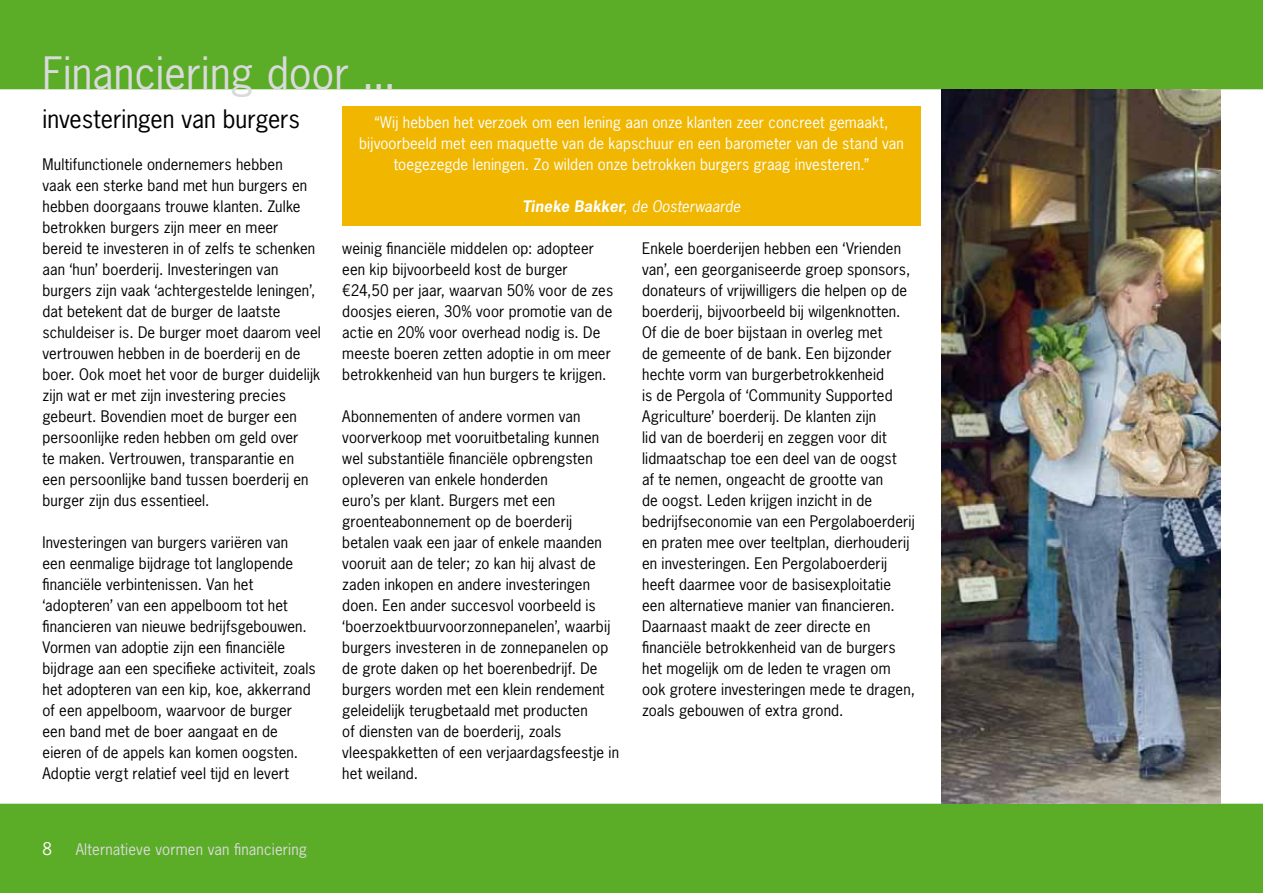
<style>
.page{position:relative;width:1263px;height:893px;background:#fff}
.page>*{position:absolute;margin:0;border:0;box-sizing:border-box;transform-origin:0 0}
.t1{font:42px "News Gothic Std";letter-spacing:.005em;color:#d9dadb}
.t2{font:24px "News Gothic Std";letter-spacing:-.005em;color:#000}
.t3{font:16.5px "News Gothic Std";color:#fff}
.t4{font:15px/21px "News Gothic Std";letter-spacing:.01em;color:#000}
.t5{font:15px/21px "News Gothic Std";letter-spacing:.01em;color:#fff;text-align:center}
.t6{font:15px "News Gothic Std";letter-spacing:.01em;color:#d9dadb}
.t7{font:italic 15px "News Gothic Std";letter-spacing:.005em;color:#fff}
.s1{font-weight:700}
</style>
<div class="page">
<div style="left:0;top:0;width:1263px;height:89px;background:#5bac26"></div>
<div style="left:0;top:804px;width:1263px;height:89px;background:#5bac26"></div>
<div style="left:342px;top:106px;width:579px;height:119px;background:#f0b600"></div>
<img style="left:942px;top:89px;width:278px;height:715px">
<h1 class="t1" style="left:43px;top:46px;width:355px">Financiering door ...</h1>
<h2 class="t2" style="left:43px;top:103px;width:259px">investeringen van burgers</h2>
<p class="t4" style="left:43px;top:153px;width:280px">Multifunctionele ondernemers hebben<br>vaak een sterke band met hun burgers en hebben doorgaans trouwe klanten. Zulke betrokken burgers zijn meer en meer bereid te investeren in of zelfs te schenken aan ‘hun’ boerderij. Investeringen van burgers zijn vaak ‘achtergestelde leningen’, dat betekent dat de burger de laatste schuldeiser is. De burger moet daarom veel vertrouwen hebben in de boerderij en de boer. Ook moet het voor de burger duidelijk zijn wat er met zijn investering precies gebeurt. Bovendien moet de burger een persoonlijke reden hebben om geld over<br>te maken. Vertrouwen, transparantie en<br>een persoonlijke band tussen boerderij en burger zijn dus essentieel.</p>
<p class="t4" style="left:43px;top:531px;width:275px">Investeringen van burgers variëren van<br>een eenmalige bijdrage tot langlopende financiële verbintenissen. Van het ‘adopteren’ van een appelboom tot het financieren van nieuwe bedrijfsgebouwen.<br>Vormen van adoptie zijn een financiële bijdrage aan een specifieke activiteit, zoals het adopteren van een kip, koe, akkerrand of een appelboom, waarvoor de burger een band met de boer aangaat en de eieren of de appels kan komen oogsten.<br>Adoptie vergt relatief veel tijd en levert</p>
<p class="t5" style="left:359px;top:111px;width:546px">“Wij hebben het verzoek om een lening aan onze klanten zeer concreet gemaakt, bijvoorbeeld met een maquette van de kapschuur en een barometer van de stand van toegezegde leningen. Zo wilden onze betrokken burgers graag investeren.”</p>
<p class="t7" style="left:522px;top:196px;width:220px"><span class="s1">Tineke Bakker</span>, de Oosterwaarde</p>
<p class="t4" style="left:342px;top:237px;width:272px">weinig financiële middelen op: adopteer een kip bijvoorbeeld kost de burger €24,50 per jaar, waarvan 50% voor de zes doosjes eieren, 30% voor promotie van de actie en 20% voor overhead nodig is. De meeste boeren zetten adoptie in om meer betrokkenheid van hun burgers te krijgen.</p>
<p class="t4" style="left:342px;top:405px;width:278px">Abonnementen of andere vormen van voorverkoop met vooruitbetaling kunnen wel substantiële financiële opbrengsten opleveren van enkele honderden<br>euro’s per klant. Burgers met een groenteabonnement op de boerderij betalen vaak een jaar of enkele maanden vooruit aan de teler; zo kan hij alvast de zaden inkopen en andere investeringen doen. Een ander succesvol voorbeeld is ‘boerzoektbuurvoorzonnepanelen’, waarbij burgers investeren in de zonnepanelen op de grote daken op het boerenbedrijf. De burgers worden met een klein rendement geleidelijk terugbetaald met producten<br>of diensten van de boerderij, zoals vleespakketten of een verjaardagsfeestje in het weiland.</p>
<p class="t4" style="left:642px;top:237px;width:274px">Enkele boerderijen hebben een ‘Vrienden van’, een georganiseerde groep sponsors, donateurs of vrijwilligers die helpen op de boerderij, bijvoorbeeld bij wilgenknotten.<br>Of die de boer bijstaan in overleg met<br>de gemeente of de bank. Een bijzonder hechte vorm van burgerbetrokkenheid<br>is de Pergola of ‘Community Supported Agriculture’ boerderij. De klanten zijn<br>lid van de boerderij en zeggen voor dit lidmaatschap toe een deel van de oogst<br>af te nemen, ongeacht de grootte van<br>de oogst. Leden krijgen inzicht in de bedrijfseconomie van een Pergolaboerderij en praten mee over teeltplan, dierhouderij en investeringen. Een Pergolaboerderij heeft daarmee voor de basisexploitatie een alternatieve manier van financieren.<br>Daarnaast maakt de zeer directe en financiële betrokkenheid van de burgers het mogelijk om de leden te vragen om ook grotere investeringen mede te dragen, zoals gebouwen of extra grond.</p>
<p class="t3" style="left:43px;top:838px;width:11px">8</p>
<p class="t6" style="left:76px;top:839px;width:233px">Alternatieve vormen van financiering</p>
</div>
